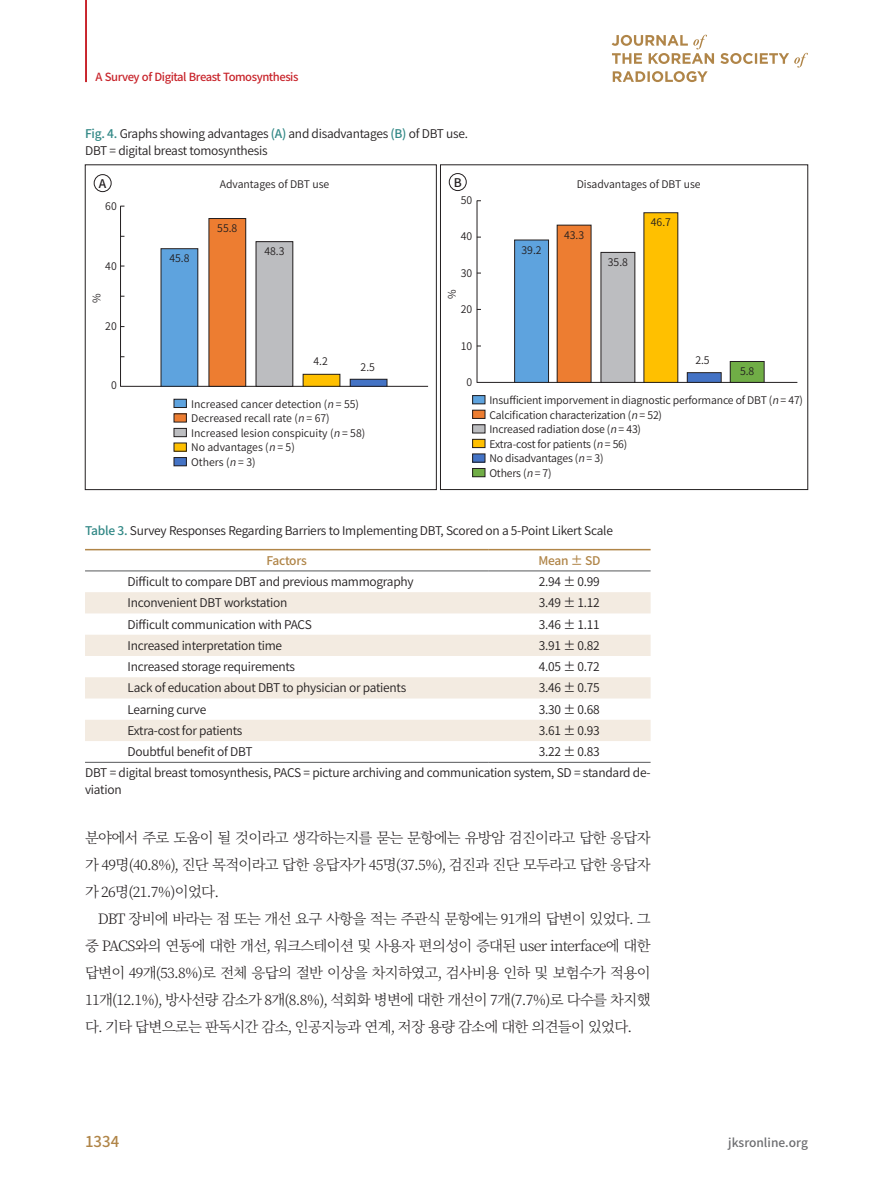
<style>
.page{position:relative;width:893px;height:1191px;background:#fff}
.page>*{position:absolute;margin:0;border:0;box-sizing:border-box;transform-origin:0 0}
.t1{font:500 15px "Noto Sans CJ Kkr";color:#b08548}
.본문{font:300 14.4px/27px "Noto Serif CJ Kkr";letter-spacing:-.05em;color:#231f20;text-align:justify}
.표본문{font:600 12px "Noto Sans CJ Kkr";letter-spacing:-.02em;color:#231f20}
.표설명{font:600 12px/16.5px "Noto Sans CJ Kkr";letter-spacing:-.02em;color:#231f20}
.그림제목{font:600 12px "Noto Sans CJ Kkr";letter-spacing:-.02em;color:#231f20}
.표제목{font:600 12px "Noto Sans CJ Kkr";letter-spacing:-.02em;color:#231f20}
.t2{font:500 12px "Noto Sans CJ Kkr";color:#6c6d70}
.표본문-2{font:500 12px "Noto Sans CJ Kkr";letter-spacing:-.025em;color:#b08548}
.캡션{font:500 12px "Noto Sans CJ Kkr";color:#231f20}
.t3{font:500 11.25px "Noto Sans CJ Kkr";letter-spacing:-.04em;color:#c8242b}
.그래프_글{font:600 10.5px "Noto Sans CJ Kkr";letter-spacing:-.015em;color:#231f20}
.s1{font-weight:500;color:#328886}
.s2{font-style:italic}
</style>
<div class="page">
<hr style="left:85px;top:0;width:2px;height:82px;background:#c8242b">
<svg style="left:612px;top:35px;width:196px;height:47px"></svg>
<svg style="left:85px;top:592px;width:566px;height:149px;fill:#f3ebe1"></svg>
<hr style="left:85px;top:762px;width:403px;height:1px;background:#57585a">
<hr style="left:488px;top:762px;width:163px;height:1px;background:#57585a">
<hr style="left:85px;top:549px;width:403px;height:1px;background:#b08548">
<hr style="left:488px;top:549px;width:163px;height:1px;background:#b08548">
<hr style="left:85px;top:570px;width:403px;height:1px;background:#57585a">
<hr style="left:488px;top:570px;width:163px;height:1px;background:#57585a">
<div style="left:85px;top:165px;width:352px;height:325px;border:1px solid #231f20"></div>
<div style="left:440px;top:165px;width:368px;height:325px;border:1px solid #231f20"></div>
<hr style="left:120px;top:386px;width:308px;height:1px;background:#231f20">
<hr style="left:477px;top:382px;width:320px;height:1px;background:#231f20">
<div style="left:161px;top:249px;width:37px;height:137px;background:#5ea3de"></div>
<div style="left:515px;top:240px;width:33px;height:142px;background:#5ea3de"></div>
<div style="left:514px;top:240px;width:35px;height:142px;border:1px solid #231f20"></div>
<div style="left:209px;top:218px;width:37px;height:168px;background:#ed7d31"></div>
<div style="left:209px;top:218px;width:37px;height:168px;border:1px solid #231f20"></div>
<div style="left:557px;top:225px;width:34px;height:157px;background:#ed7d31"></div>
<div style="left:256px;top:242px;width:37px;height:144px;background:#bcbdc0"></div>
<div style="left:256px;top:241px;width:37px;height:145px;border:1px solid #231f20"></div>
<div style="left:601px;top:252px;width:34px;height:130px;background:#bcbdc0"></div>
<div style="left:601px;top:252px;width:34px;height:130px;border:1px solid #231f20"></div>
<div style="left:303px;top:374px;width:37px;height:12px;background:#ffc000"></div>
<div style="left:303px;top:374px;width:37px;height:12px;border:1px solid #231f20"></div>
<div style="left:730px;top:361px;width:34px;height:21px;background:#70ad46"></div>
<div style="left:730px;top:361px;width:34px;height:21px;border:1px solid #231f20"></div>
<div style="left:687px;top:373px;width:34px;height:9px;background:#4473c5"></div>
<div style="left:687px;top:372px;width:34px;height:10px;border:1px solid #231f20"></div>
<div style="left:644px;top:213px;width:34px;height:169px;background:#ffc000"></div>
<hr style="left:120px;top:206px;width:1px;height:180px;background:#231f20">
<hr style="left:477px;top:201px;width:1px;height:181px;background:#231f20">
<div style="left:174px;top:399px;width:12px;height:8px;background:#5ea3de"></div>
<div style="left:174px;top:399px;width:13px;height:9px;border:1px solid #231f20"></div>
<div style="left:174px;top:414px;width:12px;height:8px;background:#ed7d31"></div>
<div style="left:174px;top:428px;width:12px;height:9px;background:#bcbdc0"></div>
<div style="left:174px;top:428px;width:13px;height:9px;border:1px solid #231f20"></div>
<div style="left:174px;top:443px;width:12px;height:8px;background:#ffc000"></div>
<div style="left:174px;top:457px;width:12px;height:9px;background:#4473c5"></div>
<div style="left:174px;top:457px;width:13px;height:9px;border:1px solid #231f20"></div>
<div style="left:473px;top:395px;width:12px;height:9px;background:#5ea3de"></div>
<div style="left:472px;top:395px;width:13px;height:9px;border:1px solid #231f20"></div>
<div style="left:473px;top:410px;width:12px;height:8px;background:#ed7d31"></div>
<div style="left:473px;top:425px;width:12px;height:8px;background:#bcbdc0"></div>
<div style="left:472px;top:424px;width:13px;height:9px;border:1px solid #231f20"></div>
<div style="left:473px;top:439px;width:12px;height:8px;background:#ffc000"></div>
<div style="left:472px;top:439px;width:13px;height:9px;border:1px solid #231f20"></div>
<div style="left:473px;top:454px;width:12px;height:8px;background:#4473c5"></div>
<div style="left:473px;top:468px;width:12px;height:9px;background:#70ad46"></div>
<div style="left:472px;top:468px;width:13px;height:9px;border:1px solid #231f20"></div>
<div style="left:350px;top:379px;width:37px;height:7px;background:#4473c5"></div>
<div style="left:350px;top:379px;width:37px;height:7px;border:1px solid #231f20"></div>
<div style="left:94px;top:174px;width:17px;height:18px;border:1px solid #231f20;border-radius:50%"></div>
<div style="left:449px;top:173px;width:17px;height:18px;border:1px solid #231f20;border-radius:50%"></div>
<p class="t3" style="left:96px;top:70px;width:204px">A Survey of Digital Breast Tomosynthesis</p>
<p class="그림제목" style="left:85px;top:127px;width:385px"><span class="s1">Fig. 4.</span> Graphs showing advantages <span class="s1">(A)</span> and disadvantages <span class="s1">(B)</span> of DBT use.</p>
<p class="그림제목" style="left:85px;top:143px;width:184px">DBT = digital breast tomosynthesis</p>
<p class="캡션" style="left:99px;top:176px;width:9px">A</p>
<p class="캡션" style="left:454px;top:175px;width:10px">B</p>
<p class="그래프_글" style="left:220px;top:178px;width:111px">Advantages of DBT use</p>
<p class="그래프_글" style="left:577px;top:178px;width:125px">Disadvantages of DBT use</p>
<p class="그래프_글" style="left:461px;top:194px;width:13px">50</p>
<p class="그래프_글" style="left:461px;top:231px;width:13px">40</p>
<p class="그래프_글" style="left:461px;top:267px;width:13px">30</p>
<p class="그래프_글" style="left:461px;top:303px;width:13px">20</p>
<p class="그래프_글" style="left:461px;top:340px;width:13px">10</p>
<p class="그래프_글" style="left:466px;top:376px;width:7px">0</p>
<p class="그래프_글" style="left:105px;top:201px;width:13px">60</p>
<p class="그래프_글" style="left:651px;top:216px;width:22px">46.7</p>
<p class="그래프_글" style="left:217px;top:222px;width:22px">55.8</p>
<p class="그래프_글" style="left:564px;top:229px;width:22px">43.3</p>
<p class="그래프_글" style="left:521px;top:244px;width:22px">39.2</p>
<p class="그래프_글" style="left:264px;top:245px;width:22px">48.3</p>
<p class="그래프_글" style="left:169px;top:252px;width:22px">45.8</p>
<p class="그래프_글" style="left:608px;top:256px;width:22px">35.8</p>
<p class="그래프_글" style="left:105px;top:260px;width:13px">40</p>
<p class="그래프_글" style="left:91px;top:303px;width:11px;rotate:-90deg">%</p>
<p class="그래프_글" style="left:446px;top:299px;width:11px;rotate:-90deg">%</p>
<p class="그래프_글" style="left:105px;top:320px;width:13px">20</p>
<p class="그래프_글" style="left:313px;top:355px;width:16px">4.2</p>
<p class="그래프_글" style="left:695px;top:354px;width:16px">2.5</p>
<p class="그래프_글" style="left:361px;top:361px;width:16px">2.5</p>
<p class="그래프_글" style="left:111px;top:379px;width:7px">0</p>
<p class="그래프_글" style="left:740px;top:365px;width:16px">5.8</p>
<p class="그래프_글" style="left:191px;top:398px;width:169px">Increased cancer detection (<span class="s2">n</span>= 55)</p>
<p class="그래프_글" style="left:191px;top:412px;width:140px">Decreased recall rate (<span class="s2">n</span>= 67)</p>
<p class="그래프_글" style="left:191px;top:427px;width:176px">Increased lesion conspicuity (<span class="s2">n</span>= 58)</p>
<p class="그래프_글" style="left:191px;top:441px;width:105px">No advantages (<span class="s2">n</span>= 5)</p>
<p class="그래프_글" style="left:191px;top:456px;width:66px">Others (<span class="s2">n</span>= 3)</p>
<p class="그래프_글" style="left:489px;top:394px;width:315px">Insufficient imporvement in diagnostic performance of DBT (<span class="s2">n</span>= 47)</p>
<p class="그래프_글" style="left:489px;top:409px;width:174px">Calcification characterization (<span class="s2">n</span>= 52)</p>
<p class="그래프_글" style="left:489px;top:423px;width:153px">Increased radiation dose (<span class="s2">n</span>= 43)</p>
<p class="그래프_글" style="left:489px;top:438px;width:139px">Extra-cost for patients (<span class="s2">n</span>= 56)</p>
<p class="그래프_글" style="left:489px;top:452px;width:116px">No disadvantages (<span class="s2">n</span>= 3)</p>
<p class="그래프_글" style="left:489px;top:467px;width:64px">Others (<span class="s2">n</span>= 7)</p>
<p class="표제목" style="left:85px;top:524px;width:529px"><span class="s1">Table 3.</span> Survey Responses Regarding Barriers to Implementing DBT, Scored on a 5-Point Likert Scale</p>
<p class="표본문-2" style="left:266px;top:554px;width:42px">Factors</p>
<p class="표본문-2" style="left:538px;top:554px;width:64px">Mean ± SD</p>
<p class="표본문" style="left:128px;top:575px;width:288px">Difficult to compare DBT and previous mammography</p>
<p class="표본문" style="left:539px;top:575px;width:62px">2.94 ± 0.99</p>
<p class="표본문" style="left:128px;top:596px;width:161px">Inconvenient DBT workstation</p>
<p class="표본문" style="left:539px;top:596px;width:62px">3.49 ± 1.12</p>
<p class="표본문" style="left:128px;top:617px;width:186px">Difficult communication with PACS</p>
<p class="표본문" style="left:539px;top:617px;width:62px">3.46 ± 1.11</p>
<p class="표본문" style="left:128px;top:639px;width:156px">Increased interpretation time</p>
<p class="표본문" style="left:539px;top:639px;width:62px">3.91 ± 0.82</p>
<p class="표본문" style="left:128px;top:660px;width:169px">Increased storage requirements</p>
<p class="표본문" style="left:539px;top:660px;width:62px">4.05 ± 0.72</p>
<p class="표본문" style="left:128px;top:681px;width:280px">Lack of education about DBT to physician or patients</p>
<p class="표본문" style="left:539px;top:681px;width:62px">3.46 ± 0.75</p>
<p class="표본문" style="left:128px;top:702px;width:80px">Learning curve</p>
<p class="표본문" style="left:539px;top:702px;width:62px">3.30 ± 0.68</p>
<p class="표본문" style="left:128px;top:724px;width:116px">Extra-cost for patients</p>
<p class="표본문" style="left:539px;top:724px;width:62px">3.61 ± 0.93</p>
<p class="표본문" style="left:128px;top:745px;width:126px">Doubtful benefit of DBT</p>
<p class="표본문" style="left:539px;top:745px;width:62px">3.22 ± 0.83</p>
<p class="표설명" style="left:85px;top:764px;width:567px">DBT = digital breast tomosynthesis, PACS = picture archiving and communication system, SD = standard de&shy;viation</p>
<p class="본문" style="left:85px;top:824px;width:567px">분야에서 주로 도움이 될 것이라고 생각하는지를 묻는 문항에는 유방암 검진이라고 답한 응답자 가 49명(40.8%), 진단 목적이라고 답한 응답자가 45명(37.5%), 검진과 진단 모두라고 답한 응답자 가 26명(21.7%)이었다.</p>
<p class="본문" style="left:85px;top:905px;width:567px;text-indent:13px">DBT 장비에 바라는 점 또는 개선 요구 사항을 적는 주관식 문항에는 91개의 답변이 있었다. 그 중 PACS와의 연동에 대한 개선, 워크스테이션 및 사용자 편의성이 증대된 user interface에 대한 답변이 49개(53.8%)로 전체 응답의 절반 이상을 차지하였고, 검사비용 인하 및 보험수가 적용이 11개(12.1%), 방사선량 감소가 8개(8.8%), 석회화 병변에 대한 개선이 7개(7.7%)로 다수를 차지했 다. 기타 답변으로는 판독시간 감소, 인공지능과 연계, 저장 용량 감소에 대한 의견들이 있었다.</p>
<h1 class="t1" style="left:85px;top:1132px;width:36px">1334</h1>
<p class="t2" style="left:728px;top:1135px;width:81px">jksronline.org</p>
</div>
